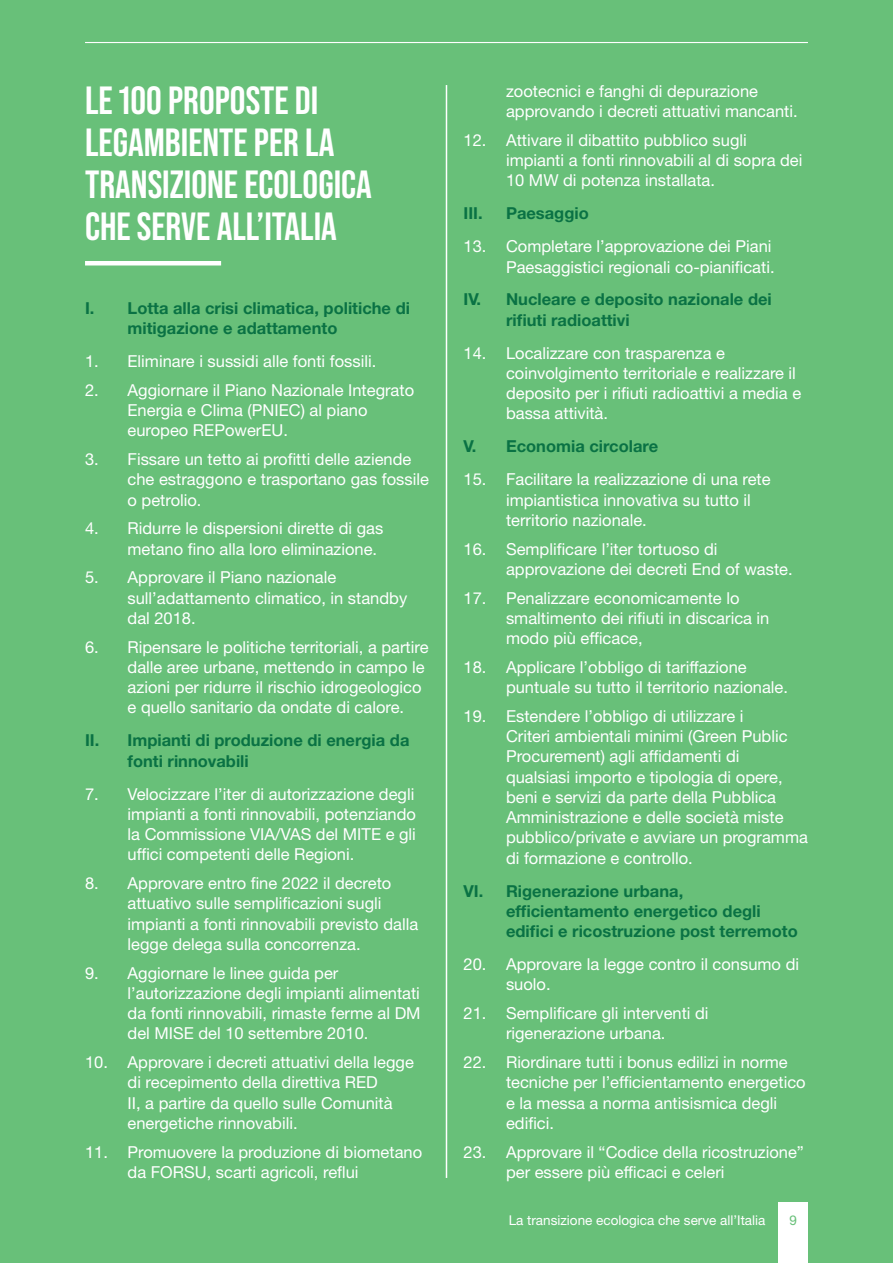
<style>
.page{position:relative;width:893px;height:1263px;background:#68c079}
.page>*{position:absolute;margin:0;border:0;box-sizing:border-box;transform-origin:0 0}
.titolo_box_bianco{font:700 39.3px/42px "Bebas Neue Pro";color:#fff}
.t1{font:16.5px/20.2px "Helvetica Neue LT Std";color:#fff}
.t2{font:700 16.5px/20.2px "Helvetica Neue LT Std";color:#0a7244}
.t3{font:13.5px "Helvetica Neue LT Std";color:#fff}
.t4{font:13.5px "Helvetica Neue LT Std";color:#68c079}
</style>
<div class="page">
<hr style="left:85px;top:261px;width:136px;height:4px;background:#fff">
<hr style="left:446px;top:85px;width:1px;height:1093px;background:#fff">
<div style="left:779px;top:1203px;width:29px;height:60px;background:#fff"></div>
<hr style="left:85px;top:42px;width:723px;height:1px;background:#fff">
<p class="titolo_box_bianco" style="left:85px;top:79px;width:288px">LE 100 PROPOSTE DI<br>LEGAMBIENTE PER LA<br>TRANSIZIONE ECOLOGICA<br>CHE SERVE ALL’ITALIA</p>
<p class="t2" style="left:128px;top:297px;width:284px;text-indent:-43px">I. Lotta alla crisi climatica, politiche di mitigazione e adattamento</p>
<p class="t1" style="left:85px;top:351px;width:293px">1. Eliminare i sussidi alle fonti fossili.</p>
<p class="t1" style="left:128px;top:379px;width:288px;text-indent:-43px">2. Aggiornare il Piano Nazionale Integrato<br>Energia e Clima (PNIEC) al piano europeo REPowerEU.</p>
<p class="t1" style="left:128px;top:449px;width:303px;text-indent:-43px">3. Fissare un tetto ai profitti delle aziende che estraggono e trasportano gas fossile o petrolio.</p>
<p class="t1" style="left:128px;top:518px;width:257px;text-indent:-43px">4. Ridurre le dispersioni dirette di gas metano fino alla loro eliminazione.</p>
<p class="t1" style="left:128px;top:567px;width:281px;text-indent:-43px">5. Approvare il Piano nazionale sull’adattamento climatico, in standby dal 2018.</p>
<p class="t1" style="left:128px;top:636px;width:302px;text-indent:-43px">6. Ripensare le politiche territoriali, a partire dalle aree urbane, mettendo in campo le azioni per ridurre il rischio idrogeologico e quello sanitario da ondate di calore.</p>
<p class="t2" style="left:128px;top:730px;width:283px;text-indent:-43px">II. Impianti di produzione di energia da fonti rinnovabili</p>
<p class="t1" style="left:128px;top:783px;width:290px;text-align:justify;text-indent:-43px">7. Velocizzare l’iter di autorizzazione degli impianti a fonti rinnovabili, potenziando la Commissione VIA/VAS del MITE e gli uffici competenti delle Regioni.</p>
<p class="t1" style="left:128px;top:873px;width:292px;text-indent:-43px">8. Approvare entro fine 2022 il decreto attuativo sulle semplificazioni sugli impianti a fonti rinnovabili previsto dalla legge delega sulla concorrenza.</p>
<p class="t1" style="left:128px;top:962px;width:295px;text-indent:-43px">9. Aggiornare le linee guida per l’autorizzazione degli impianti alimentati da fonti rinnovabili, rimaste ferme al DM del MISE del 10 settembre 2010.</p>
<p class="t1" style="left:128px;top:1052px;width:288px;text-indent:-43px">10. Approvare i decreti attuativi della legge di recepimento della direttiva RED<br>II, a partire da quello sulle Comunità energetiche rinnovabili.</p>
<p class="t1" style="left:128px;top:1141px;width:296px;text-indent:-43px">11. Promuovere la produzione di biometano da FORSU, scarti agricoli, reflui</p>
<p class="t1" style="left:506px;top:81px;width:293px">zootecnici e fanghi di depurazione approvando i decreti attuativi mancanti.</p>
<p class="t1" style="left:506px;top:130px;width:298px;text-indent:-43px">12. Attivare il dibattito pubblico sugli impianti a fonti rinnovabili al di sopra dei<br>10 MW di potenza installata.</p>
<p class="t2" style="left:463px;top:203px;width:21px">III.</p>
<p class="t2" style="left:506px;top:203px;width:84px">Paesaggio</p>
<p class="t1" style="left:463px;top:236px;width:313px;text-align:right">13. Completare l’approvazione dei Piani<br>Paesaggistici regionali co-pianificati.</p>
<p class="t2" style="left:506px;top:289px;width:267px;text-indent:-43px">IV. Nucleare e deposito nazionale dei rifiuti radioattivi</p>
<p class="t1" style="left:506px;top:342px;width:297px;text-indent:-43px">14. Localizzare con trasparenza e coinvolgimento territoriale e realizzare il deposito per i rifiuti radioattivi a media e bassa attività.</p>
<p class="t2" style="left:463px;top:436px;width:196px">V. Economia circolare</p>
<p class="t1" style="left:506px;top:469px;width:266px;text-indent:-43px">15. Facilitare la realizzazione di una rete impiantistica innovativa su tutto il territorio nazionale.</p>
<p class="t1" style="left:506px;top:538px;width:288px;text-indent:-43px">16. Semplificare l’iter tortuoso di approvazione dei decreti End of waste.</p>
<p class="t1" style="left:506px;top:587px;width:265px;text-indent:-43px">17. Penalizzare economicamente lo smaltimento dei rifiuti in discarica in modo più efficace,</p>
<p class="t1" style="left:506px;top:657px;width:284px;text-indent:-43px">18. Applicare l’obbligo di tariffazione puntuale su tutto il territorio nazionale.</p>
<p class="t1" style="left:506px;top:706px;width:303px;text-indent:-43px">19. Estendere l’obbligo di utilizzare i<br>Criteri ambientali minimi (Green Public Procurement) agli affidamenti di<br>qualsiasi importo e tipologia di opere, beni e servizi da parte della Pubblica Amministrazione e delle società miste pubblico/private e avviare un programma di formazione e controllo.</p>
<p class="t2" style="left:506px;top:880px;width:293px;text-indent:-43px">VI. Rigenerazione urbana, efficientamento energetico degli edifici e ricostruzione post terremoto</p>
<p class="t1" style="left:506px;top:954px;width:295px;text-indent:-43px">20. Approvare la legge contro il consumo di suolo.</p>
<p class="t1" style="left:463px;top:1003px;width:247px;text-align:center">21. Semplificare gli interventi di rigenerazione urbana.</p>
<p class="t1" style="left:506px;top:1052px;width:301px;text-indent:-43px">22. Riordinare tutti i bonus edilizi in norme tecniche per l’efficientamento energetico e la messa a norma antisismica degli edifici.</p>
<p class="t1" style="left:506px;top:1141px;width:299px;text-indent:-43px">23. Approvare il “Codice della ricostruzione” per essere più efficaci e celeri</p>
<p class="t3" style="left:509px;top:1212px;width:258px">La transizione ecologica che serve all’Italia</p>
<p class="t4" style="left:790px;top:1212px;width:9px">9</p>
</div>
